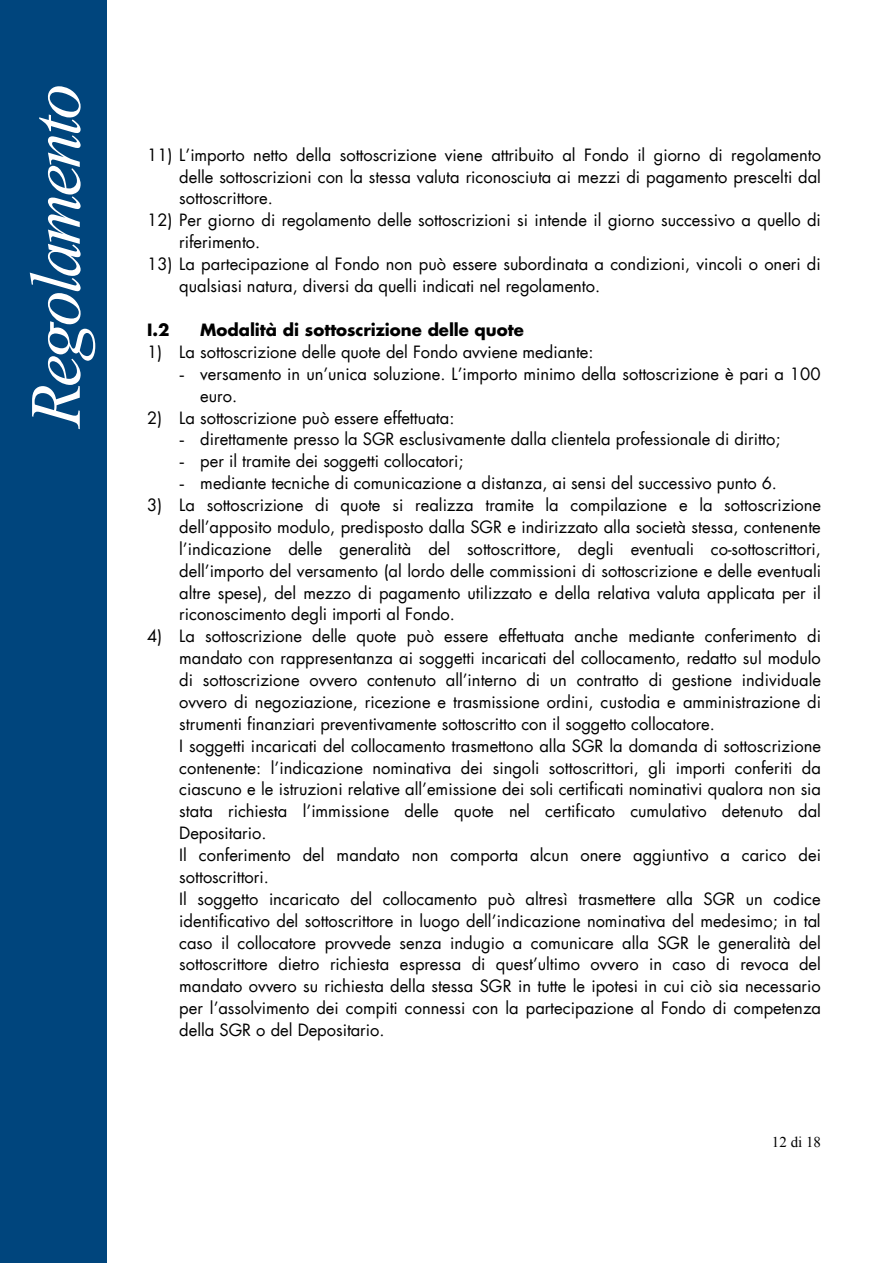
<style>
.page{position:relative;width:893px;height:1263px;background:#fff}
.page>*{position:absolute;margin:0;border:0;box-sizing:border-box;transform-origin:0 0}
.t1{font:italic 72px "Times New Roman";letter-spacing:-.05em;color:#fff}
.t2{font:16.5px/21.9px "Futura LT";color:#000}
.t3{font:700 16.5px "Futura LT";color:#000}
.t4{font:15px "Times New Roman";color:#000}
.s1{font-family:"Times New Roman"}
</style>
<div class="page">
<div style="left:0;top:0;width:106px;height:1263px;background:#00457d"></div>
<h1 class="t1" style="left:6px;top:428px;width:345px;rotate:-90deg">Regolamento</h1>
<p class="t2" style="left:179px;top:144px;width:643px;text-align:justify;text-indent:-32px">11) L’importo netto della sottoscrizione viene attribuito al Fondo il giorno di regolamento delle sottoscrizioni con la stessa valuta riconosciuta ai mezzi di pagamento prescelti dal sottoscrittore.</p>
<p class="t2" style="left:179px;top:210px;width:643px;text-indent:-32px">12) Per giorno di regolamento delle sottoscrizioni si intende il giorno successivo a quello di riferimento.</p>
<p class="t2" style="left:179px;top:253px;width:643px;text-indent:-32px">13) La partecipazione al Fondo non può essere subordinata a condizioni, vincoli o oneri di qualsiasi natura, diversi da quelli indicati nel regolamento.</p>
<p class="t3" style="left:147px;top:319px;width:24px">I.2</p>
<p class="t3" style="left:200px;top:319px;width:325px">Modalità di sottoscrizione delle quote</p>
<p class="t2" style="left:147px;top:341px;width:448px">1) La sottoscrizione delle quote del Fondo avviene mediante:</p>
<p class="t2" style="left:200px;top:363px;width:622px;text-indent:-21px"><span class="s1">-</span> versamento in un’unica soluzione. L’importo minimo della sottoscrizione è pari a 100 euro.</p>
<p class="t2" style="left:147px;top:407px;width:309px">2) La sottoscrizione può essere effettuata:</p>
<p class="t2" style="left:179px;top:428px;width:603px"><span class="s1">-</span> direttamente presso la SGR esclusivamente dalla clientela professionale di diritto;</p>
<p class="t2" style="left:179px;top:450px;width:286px"><span class="s1">-</span> per il tramite dei soggetti collocatori;</p>
<p class="t2" style="left:179px;top:472px;width:599px"><span class="s1">-</span> mediante tecniche di comunicazione a distanza, ai sensi del successivo punto 6.</p>
<p class="t2" style="left:179px;top:494px;width:643px;text-align:justify;text-indent:-32px">3) La sottoscrizione di quote si realizza tramite la compilazione e la sottoscrizione dell’apposito modulo, predisposto dalla SGR e indirizzato alla società stessa, contenente l’indicazione delle generalità del sottoscrittore, degli eventuali co-sottoscrittori, dell’importo del versamento (al lordo delle commissioni di sottoscrizione e delle eventuali altre spese), del mezzo di pagamento utilizzato e della relativa valuta applicata per il riconoscimento degli importi al Fondo.</p>
<p class="t2" style="left:179px;top:625px;width:643px;text-indent:-32px">4) La sottoscrizione delle quote può essere effettuata anche mediante conferimento di mandato con rappresentanza ai soggetti incaricati del collocamento, redatto sul modulo di sottoscrizione ovvero contenuto all’interno di un contratto di gestione individuale ovvero di negoziazione, ricezione e trasmissione ordini, custodia e amministrazione di strumenti finanziari preventivamente sottoscritto con il soggetto collocatore.<br>I soggetti incaricati del collocamento trasmettono alla SGR la domanda di sottoscrizione contenente: l’indicazione nominativa dei singoli sottoscrittori, gli importi conferiti da ciascuno e le istruzioni relative all’emissione dei soli certificati nominativi qualora non sia stata richiesta l’immissione delle quote nel certificato cumulativo detenuto dal Depositario.<br>Il conferimento del mandato non comporta alcun onere aggiuntivo a carico dei sottoscrittori.<br>Il soggetto incaricato del collocamento può altresì trasmettere alla SGR un codice identificativo del sottoscrittore in luogo dell’indicazione nominativa del medesimo; in tal caso il collocatore provvede senza indugio a comunicare alla SGR le generalità del sottoscrittore dietro richiesta espressa di quest’ultimo ovvero in caso di revoca del mandato ovvero su richiesta della stessa SGR in tutte le ipotesi in cui ciò sia necessario per l’assolvimento dei compiti connessi con la partecipazione al Fondo di competenza della SGR o del Depositario.</p>
<p class="t4" style="left:772px;top:1132px;width:51px">12 di 18</p>
</div>
